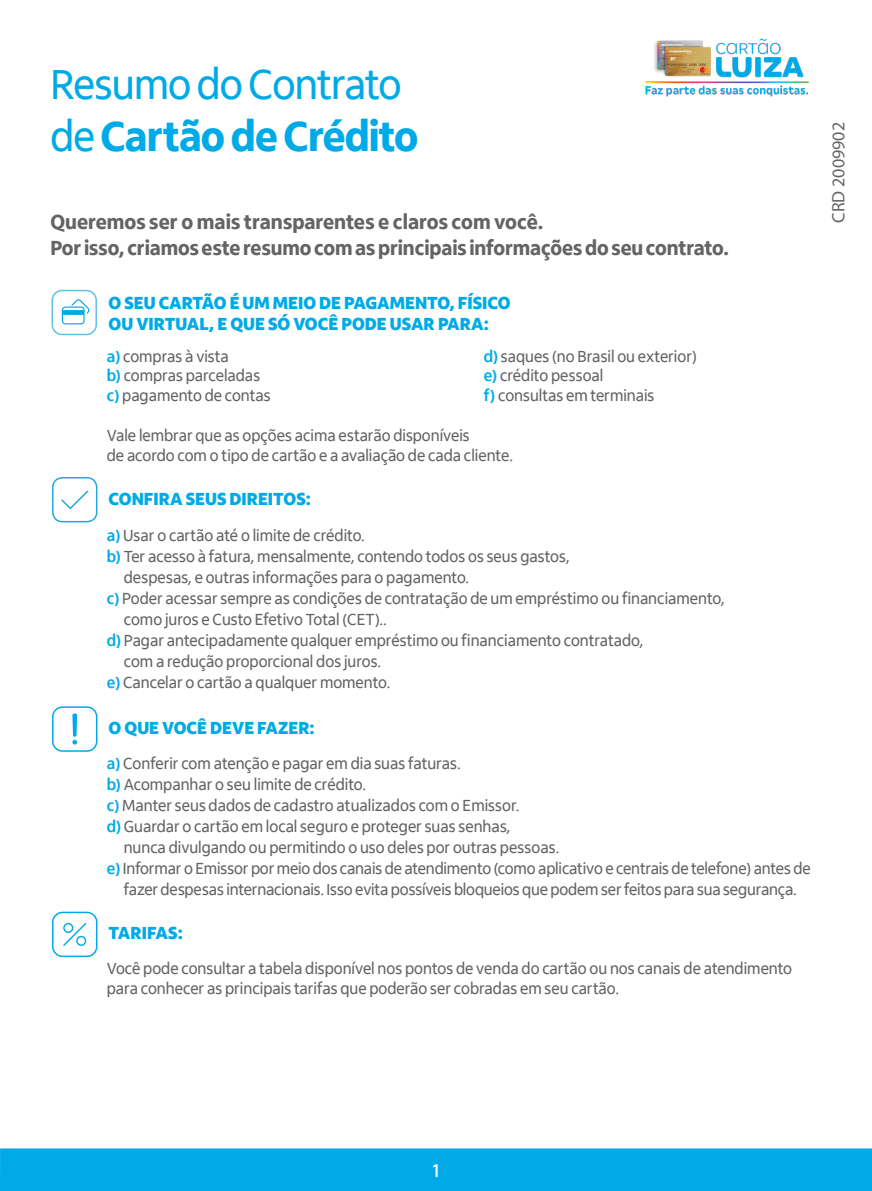
<style>
.page{position:relative;width:872px;height:1191px;background:#fff}
.page>*{position:absolute;margin:0;border:0;box-sizing:border-box;transform-origin:0 0}
.t1{font:43.05px/51.8px "Itau Display";letter-spacing:-.02em;color:#00aae7}
.t2{font:800 21px/25.5px "Itau Display";letter-spacing:-.005em;color:#636466}
.t3{font:600 condensed 19.5px "Myriad Pro";color:#fff}
.t4{font:800 18px/21px "Itau Display";color:#00aae7}
.t5{font:18px "Myriad Pro";color:#636466}
.t6{font:16.5px/19.8px "Itau Display";color:#636466}
.s1{font-weight:800}
.s2{font-weight:700;color:#00aae7}
</style>
<div class="page">
<div style="left:0;top:1148px;width:872px;height:43px;background:#00aae7"></div>
<img style="left:645px;top:38px;width:164px;height:59px">
<div style="left:52px;top:477px;width:45px;height:45px;border:2px solid #25a9dc;border-radius:10px"></div>
<svg style="left:61px;top:490px;width:27px;height:19px"></svg>
<div style="left:52px;top:706px;width:45px;height:46px;border:2px solid #00aae7;border-radius:10px"></div>
<svg style="left:72px;top:713px;width:5px;height:31px"></svg>
<svg style="left:63px;top:923px;width:23px;height:23px"></svg>
<div style="left:52px;top:911px;width:45px;height:46px;border:2px solid #00aae7;border-radius:10px"></div>
<div style="left:52px;top:290px;width:45px;height:45px;border:2px solid #60c1e7;border-radius:10px"></div>
<svg style="left:62px;top:299px;width:27px;height:25px"></svg>
<h1 class="t1" style="left:51px;top:59px;width:369px">Resumo do Contrato de <span class="s1">Cartão de Crédito</span></h1>
<p class="t2" style="left:51px;top:209px;width:680px">Queremos ser o mais transparentes e claros com você.<br>Por isso, criamos este resumo com as principais informações do seu contrato.</p>
<p class="t4" style="left:109px;top:292px;width:403px">O SEU CARTÃO É UM MEIO DE PAGAMENTO, FÍSICO<br>OU VIRTUAL, E QUE SÓ VOCÊ PODE USAR PARA:</p>
<p class="t6" style="left:107px;top:346px;width:123px"><span class="s2">a)</span> compras à vista</p>
<p class="t6" style="left:484px;top:346px;width:214px"><span class="s2">d)</span> saques (no Brasil ou exterior)</p>
<p class="t6" style="left:107px;top:366px;width:155px"><span class="s2">b)</span> compras parceladas</p>
<p class="t6" style="left:484px;top:366px;width:121px"><span class="s2">e)</span> crédito pessoal</p>
<p class="t6" style="left:107px;top:386px;width:165px"><span class="s2">c)</span> pagamento de contas</p>
<p class="t6" style="left:484px;top:386px;width:172px"><span class="s2">f)</span> consultas em terminais</p>
<p class="t6" style="left:107px;top:425px;width:407px">Vale lembrar que as opções acima estarão disponíveis<br>de acordo com o tipo de cartão e a avaliação de cada cliente.</p>
<p class="t4" style="left:109px;top:488px;width:204px">CONFIRA SEUS DIREITOS:</p>
<p class="t6" style="left:107px;top:525px;width:259px"><span class="s2">a)</span> Usar o cartão até o limite de crédito.</p>
<p class="t6" style="left:107px;top:547px;width:464px"><span class="s2">b)</span> Ter acesso à fatura, mensalmente, contendo todos os seus gastos,</p>
<p class="t6" style="left:124px;top:568px;width:347px">despesas, e outras informações para o pagamento.</p>
<p class="t6" style="left:107px;top:589px;width:619px"><span class="s2">c)</span> Poder acessar sempre as condições de contratação de um empréstimo ou financiamento,</p>
<p class="t6" style="left:124px;top:610px;width:264px">como juros e Custo Efetivo Total (CET)..</p>
<p class="t6" style="left:107px;top:631px;width:538px"><span class="s2">d)</span> Pagar antecipadamente qualquer empréstimo ou financiamento contratado,</p>
<p class="t6" style="left:124px;top:652px;width:259px">com a redução proporcional dos juros.</p>
<p class="t6" style="left:107px;top:673px;width:285px"><span class="s2">e)</span> Cancelar o cartão a qualquer momento.</p>
<p class="t4" style="left:109px;top:717px;width:208px">O QUE VOCÊ DEVE FAZER:</p>
<p class="t6" style="left:107px;top:753px;width:355px"><span class="s2">a)</span> Conferir com atenção e pagar em dia suas faturas.</p>
<p class="t6" style="left:107px;top:774px;width:261px"><span class="s2">b)</span> Acompanhar o seu limite de crédito.</p>
<p class="t6" style="left:107px;top:795px;width:414px"><span class="s2">c)</span> Manter seus dados de cadastro atualizados com o Emissor.</p>
<p class="t6" style="left:107px;top:816px;width:405px"><span class="s2">d)</span> Guardar o cartão em local seguro e proteger suas senhas,</p>
<p class="t6" style="left:124px;top:837px;width:437px">nunca divulgando ou permitindo o uso deles por outras pessoas.</p>
<p class="t6" style="left:107px;top:858px;width:705px"><span class="s2">e)</span> Informar o Emissor por meio dos canais de atendimento (como aplicativo e centrais de telefone) antes de</p>
<p class="t6" style="left:124px;top:879px;width:674px">fazer despesas internacionais. Isso evita possíveis bloqueios que podem ser feitos para sua segurança.</p>
<p class="t4" style="left:109px;top:923px;width:76px">TARIFAS:</p>
<p class="t6" style="left:107px;top:958px;width:687px">Você pode consultar a tabela disponível nos pontos de venda do cartão ou nos canais de atendimento para conhecer as principais tarifas que poderão ser cobradas em seu cartão.</p>
<p class="t5" style="left:827px;top:223px;width:102px;rotate:-90deg">CRD 2009902</p>
<p class="t3" style="left:432px;top:1158px;width:9px">1</p>
</div>
